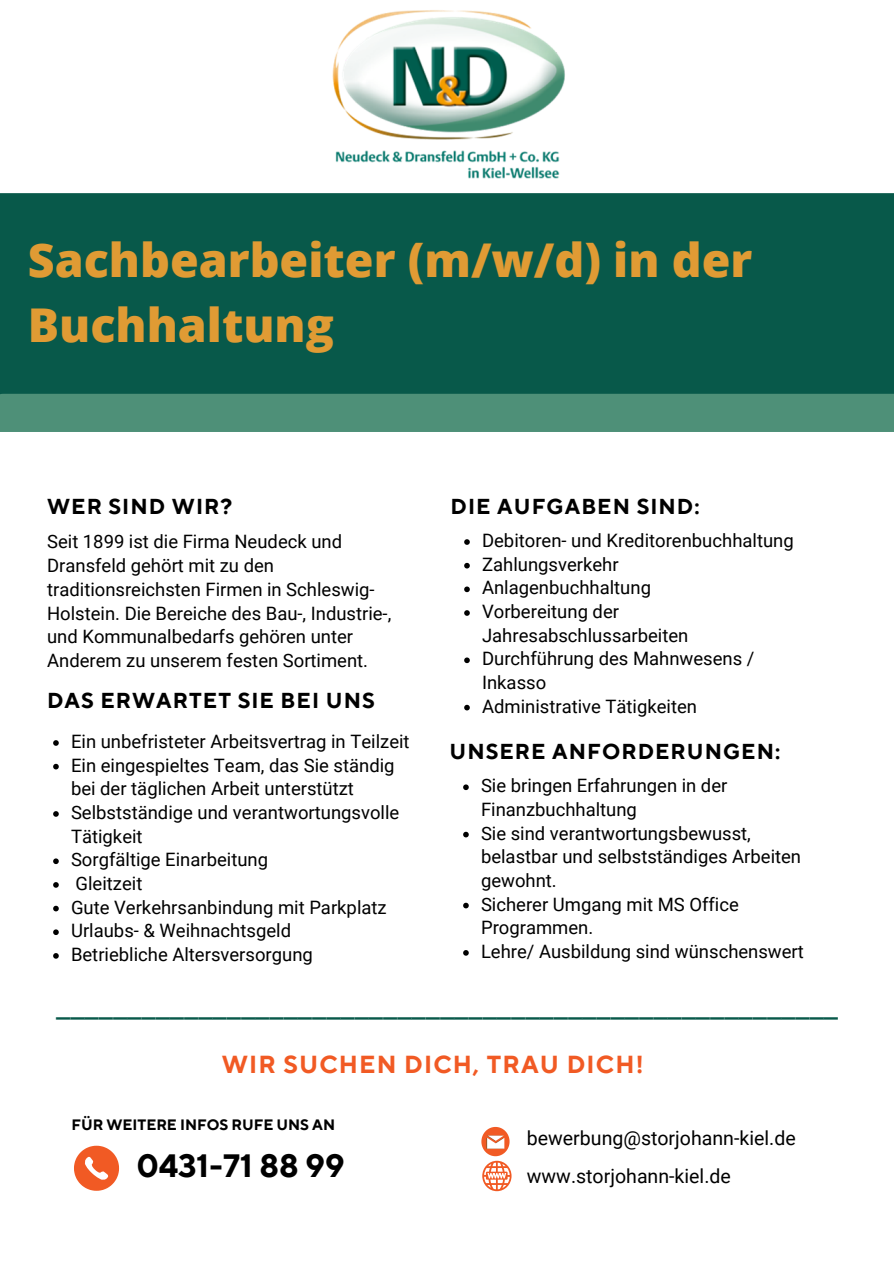
<style>
.page{position:relative;width:894px;height:1264px;background:#fff}
.page>*{position:absolute;margin:0;border:0;box-sizing:border-box;transform-origin:0 0}
.t1{font:800 46.5px/64.2px "Open Sans";color:#e09b34}
.t2{font:33px "Canva Sans";color:#08594a}
.t3{font:700 32.25px "TT Norms Pro";color:#000}
.t4{font:700 24.6px "TT Norms Pro";letter-spacing:.05em;color:#f15a24}
.t5{font:700 21.6px "TT Norms Pro";letter-spacing:.05em;color:#000}
.t6{font:700 21.45px "TT Norms Pro";letter-spacing:.05em;color:#000}
.t7{font:19.5px/37.8px "Roboto";color:#000}
.t8{font:18.45px/23.7px "Roboto";color:#000}
.t9{font:700 15px "TT Norms Pro";color:#000}
</style>
<div class="page">
<img style="left:332px;top:10px;width:233px;height:169px">
<div style="left:0;top:193px;width:893px;height:201px;background:#08594a"></div>
<div style="left:0;top:394px;width:893px;height:38px;background:#4e9078"></div>
<svg style="left:74px;top:1145px;width:45px;height:45px"></svg>
<svg style="left:481px;top:1126px;width:30px;height:65px"></svg>
<svg style="left:53px;top:740px;width:6px;height:5px"></svg>
<svg style="left:53px;top:763px;width:6px;height:6px"></svg>
<svg style="left:53px;top:811px;width:6px;height:5px"></svg>
<svg style="left:53px;top:858px;width:6px;height:6px"></svg>
<svg style="left:53px;top:882px;width:6px;height:5px"></svg>
<svg style="left:53px;top:905px;width:6px;height:6px"></svg>
<svg style="left:53px;top:929px;width:6px;height:6px"></svg>
<svg style="left:53px;top:953px;width:6px;height:5px"></svg>
<svg style="left:464px;top:539px;width:5px;height:6px"></svg>
<svg style="left:464px;top:563px;width:5px;height:5px"></svg>
<svg style="left:464px;top:586px;width:5px;height:6px"></svg>
<svg style="left:464px;top:610px;width:5px;height:6px"></svg>
<svg style="left:464px;top:657px;width:5px;height:6px"></svg>
<svg style="left:464px;top:704px;width:5px;height:6px"></svg>
<svg style="left:463px;top:784px;width:5px;height:6px"></svg>
<svg style="left:463px;top:831px;width:5px;height:6px"></svg>
<svg style="left:463px;top:902px;width:5px;height:6px"></svg>
<svg style="left:463px;top:950px;width:5px;height:5px"></svg>
<h1 class="t1" style="left:28px;top:227px;width:725px">Sachbearbeiter (m/w/d) in der<br>Buchhaltung</h1>
<p class="t5" style="left:47px;top:493px;width:186px">WER SIND WIR?</p>
<p class="t8" style="left:47px;top:529px;width:345px">Seit 1899 ist die Firma Neudeck und Dransfeld gehört mit zu den traditionsreichsten Firmen in Schleswig-Holstein. Die Bereiche des Bau-, Industrie-, und Kommunalbedarfs gehören unter Anderem zu unserem festen Sortiment.</p>
<p class="t5" style="left:47px;top:687px;width:329px">DAS ERWARTET SIE BEI UNS</p>
<p class="t8" style="left:71px;top:730px;width:340px">Ein unbefristeter Arbeitsvertrag in Teilzeit<br>Ein eingespieltes Team, das Sie ständig bei der täglichen Arbeit unterstützt<br>Selbstständige und verantwortungsvolle<br>Tätigkeit<br>Sorgfältige Einarbeitung<br>Gleitzeit<br>Gute Verkehrsanbindung mit Parkplatz<br>Urlaubs- &amp; Weihnachtsgeld<br>Betriebliche Altersversorgung</p>
<p class="t6" style="left:450px;top:494px;width:250px">DIE AUFGABEN SIND:</p>
<p class="t8" style="left:482px;top:529px;width:313px">Debitoren- und Kreditorenbuchhaltung<br>Zahlungsverkehr<br>Anlagenbuchhaltung<br>Vorbereitung der<br>Jahresabschlussarbeiten<br>Durchführung des Mahnwesens /<br>Inkasso<br>Administrative Tätigkeiten</p>
<p class="t6" style="left:449px;top:739px;width:332px">UNSERE ANFORDERUNGEN:</p>
<p class="t8" style="left:481px;top:774px;width:324px">Sie bringen Erfahrungen in der<br>Finanzbuchhaltung<br>Sie sind verantwortungsbewusst, belastbar und selbstständiges Arbeiten gewohnt.<br>Sicherer Umgang mit MS Office<br>Programmen.<br>Lehre/ Ausbildung sind wünschenswert</p>
<h2 class="t2" style="left:56px;top:980px;width:783px">_______________________________________________________</h2>
<h3 class="t4" style="left:221px;top:1049px;width:423px">WIR SUCHEN DICH, TRAU DICH!</h3>
<p class="t9" style="left:71px;top:1116px;width:265px">FÜR WEITERE INFOS RUFE UNS AN</p>
<h3 class="t3" style="left:136px;top:1145px;width:210px">0431-71 88 99</h3>
<p class="t7" style="left:526px;top:1119px;width:270px">bewerbung@storjohann-kiel.de www.storjohann-kiel.de</p>
</div>
